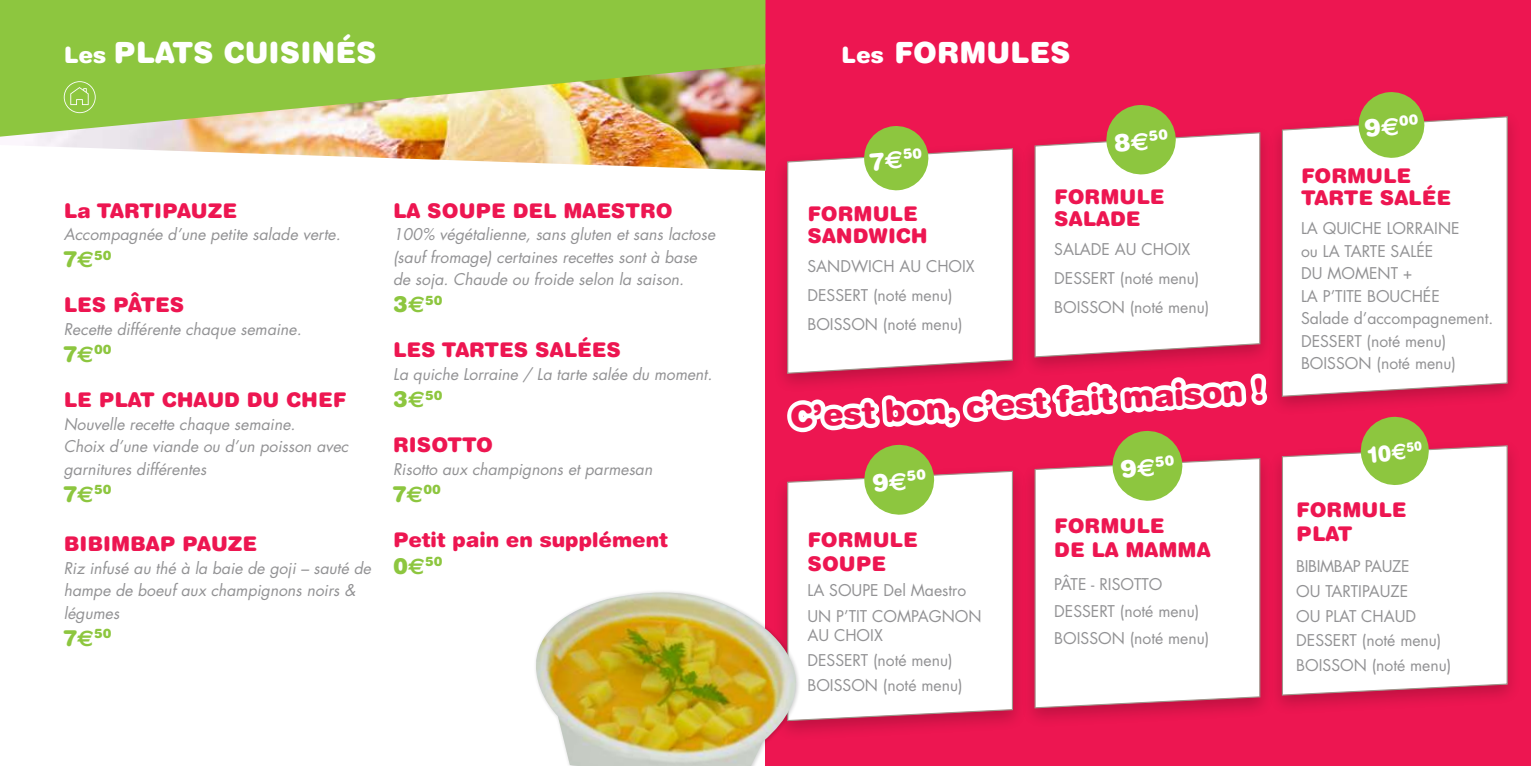
<style>
.page{position:relative;width:1531px;height:766px;background:#fff}
.page>*{position:absolute;margin:0;border:0;box-sizing:border-box;transform-origin:0 0}
.t1{font:900 30.82px "Helvetica Rounded";color:#ed1651}
.t2{font:900 29.25px "Helvetica Rounded LT Std";color:#fff}
.t3{font:900 22.72px "Helvetica Rounded";color:#fff;scale:.9 1}
.t4{font:900 20.25px/24.3px "Helvetica Rounded LT Std";color:#ed1651}
.t5{font:italic 15.75px/22.5px "Futura Std";color:#929294}
.t6{font:15.75px/22.5px "Futura Std";color:#929294}
.t7{font:900 14.4px "Helvetica Rounded";color:#fff}
.t8{font:900 13.05px "Helvetica Rounded";color:#8dc63f}
.s1{font-size:22.5px}
.s2{font-size:24.75px}
.s3{font-family:"Euro Sans";font-weight:700;font-size:24.75px}
.s4{font-family:"Euro Sans";font-weight:700;font-size:22.5px}
.s5{font-family:"Euro Sans";font-weight:700}
</style>
<div class="page">
<div style="left:765px;top:0;width:766px;height:765px;background:#ed1651"></div>
<div style="left:1267px;top:438px;width:255px;height:277px;background:#000;opacity:.2"></div>
<svg style="left:1281px;top:442px;width:227px;height:256px;background:#faedf0"></svg>
<div style="left:772px;top:463px;width:255px;height:278px;background:#000;opacity:.2"></div>
<img style="left:25px;top:137px;width:740px;height:34px">
<img style="left:0;top:0;width:765px;height:137px">
<svg style="left:64px;top:81px;width:32px;height:32px"></svg>
<img style="left:535px;top:592px;width:281px;height:173px">
<div style="left:1267px;top:109px;width:255px;height:308px;background:#000;opacity:.2"></div>
<div style="left:1281px;top:116px;width:227px;height:281px;background:#fff"></div>
<svg style="left:782px;top:105px;width:488px;height:613px"></svg>
<svg style="left:1357px;top:92px;width:69px;height:67px;background:#a9b85c"></svg>
<svg style="left:1359px;top:415px;width:71px;height:71px;background:#aab35b"></svg>
<h2 class="t2" style="left:64px;top:34px;width:315px"><span class="s1">Les</span> PLATS CUISINÉS</h2>
<h2 class="t2" style="left:841px;top:34px;width:231px"><span class="s1">Les</span> FORMULES</h2>
<p class="t7" style="left:869px;top:148px;width:54px;rotate:-5deg"><span class="s2">7</span><span class="s3">E</span>50</p>
<p class="t7" style="left:1113px;top:129px;width:56px;rotate:-5deg"><span class="s2">8</span><span class="s3">E</span>50</p>
<p class="t4" style="left:64px;top:198px;width:175px">La TARTIPAUZE</p>
<p class="t5" style="left:64px;top:223px;width:278px">Accompagnée d’une petite salade verte.</p>
<p class="t8" style="left:64px;top:247px;width:49px"><span class="s1">7</span><span class="s4">E</span>50</p>
<p class="t4" style="left:64px;top:292px;width:122px">LES PÂTES</p>
<p class="t5" style="left:64px;top:318px;width:239px">Recette différente chaque semaine.</p>
<p class="t8" style="left:64px;top:341px;width:49px"><span class="s1">7</span><span class="s4">E</span>00</p>
<p class="t4" style="left:64px;top:387px;width:284px">LE PLAT CHAUD DU CHEF</p>
<p class="t5" style="left:64px;top:412px;width:286px">Nouvelle recette chaque semaine.<br>Choix d’une viande ou d’un poisson avec garnitures différentes</p>
<p class="t8" style="left:64px;top:481px;width:49px"><span class="s1">7</span><span class="s4">E</span>50</p>
<p class="t4" style="left:64px;top:531px;width:195px">BIBIMBAP PAUZE</p>
<p class="t5" style="left:64px;top:556px;width:309px">Riz infusé au thé à la baie de goji – sauté de hampe de boeuf aux champignons noirs &amp; légumes</p>
<p class="t8" style="left:64px;top:625px;width:49px"><span class="s1">7</span><span class="s4">E</span>50</p>
<p class="t4" style="left:393px;top:198px;width:281px">LA SOUPE DEL MAESTRO</p>
<p class="t5" style="left:393px;top:223px;width:324px">100% végétalienne, sans gluten et sans lactose (sauf fromage) certaines recettes sont à base de soja. Chaude ou froide selon la saison.</p>
<p class="t8" style="left:393px;top:292px;width:51px"><span class="s1">3</span><span class="s4">E</span>50</p>
<p class="t4" style="left:393px;top:337px;width:229px">LES TARTES SALÉES</p>
<p class="t5" style="left:393px;top:363px;width:321px">La quiche Lorraine / La tarte salée du moment.</p>
<p class="t8" style="left:393px;top:386px;width:51px"><span class="s1">3</span><span class="s4">E</span>50</p>
<p class="t4" style="left:393px;top:432px;width:101px">RISOTTO</p>
<p class="t5" style="left:393px;top:457px;width:261px">Risotto aux champignons et parmesan</p>
<p class="t8" style="left:393px;top:481px;width:49px"><span class="s1">7</span><span class="s4">E</span>00</p>
<p class="t4" style="left:393px;top:526px;width:276px">Petit pain en supplément</p>
<p class="t8" style="left:393px;top:553px;width:51px"><span class="s1">0</span><span class="s4">E</span>50</p>
<p class="t4" style="left:807px;top:201px;width:122px;line-height:22.5px">FORMULE<br>SANDWICH</p>
<p class="t6" style="left:807px;top:252px;width:169px;line-height:28.8px">SANDWICH AU CHOIX<br>DESSERT (noté menu)<br>BOISSON (noté menu)</p>
<p class="t4" style="left:1054px;top:184px;width:112px;line-height:22.5px">FORMULE<br>SALADE</p>
<p class="t6" style="left:1054px;top:235px;width:157px;line-height:28.8px">SALADE AU CHOIX<br>DESSERT (noté menu)<br>BOISSON (noté menu)</p>
<h1 class="t1" style="left:789px;top:395px;width:476px;rotate:-3deg">C’est bon, c’est fait maison !</h1>
<p class="t7" style="left:871px;top:469px;width:56px;rotate:-5deg"><span class="s2">9</span><span class="s3">E</span>50</p>
<p class="t4" style="left:807px;top:526px;width:112px">FORMULE<br>SOUPE</p>
<p class="t6" style="left:807px;top:578px;width:176px;line-height:25.2px">LA SOUPE Del Maestro<br>UN P’TIT COMPAGNON</p>
<p class="t6" style="left:807px;top:622px;width:157px;line-height:25.2px">AU CHOIX<br>DESSERT (noté menu)<br>BOISSON (noté menu)</p>
<p class="t7" style="left:1119px;top:455px;width:56px;rotate:-5deg"><span class="s2">9</span><span class="s3">E</span>50</p>
<p class="t4" style="left:1054px;top:512px;width:158px">FORMULE<br>DE LA MAMMA</p>
<p class="t6" style="left:1054px;top:571px;width:157px;line-height:27px">PÂTE - RISOTTO<br>DESSERT (noté menu)<br>BOISSON (noté menu)</p>
<p class="t7" style="left:1363px;top:115px;width:56px;rotate:-5deg"><span class="s2">9</span><span class="s3">E</span>00</p>
<p class="t4" style="left:1301px;top:163px;width:151px;line-height:22.5px">FORMULE<br>TARTE SALÉE</p>
<p class="t6" style="left:1301px;top:217px;width:194px">LA QUICHE LORRAINE<br>ou LA TARTE SALÉE<br>DU MOMENT +<br>LA P’TITE BOUCHÉE<br>Salade d’accompagnement.<br>DESSERT (noté menu)<br>BOISSON (noté menu)</p>
<h3 class="t3" style="left:1366px;top:440px;width:63px;rotate:-5deg">10<span class="s5">E</span><sup>50</sup></h3>
<p class="t4" style="left:1296px;top:496px;width:112px">FORMULE<br>PLAT</p>
<p class="t6" style="left:1296px;top:554px;width:157px;line-height:24.8px">BIBIMBAP PAUZE<br>OU TARTIPAUZE<br>OU PLAT CHAUD<br>DESSERT (noté menu)<br>BOISSON (noté menu)</p>
</div>
